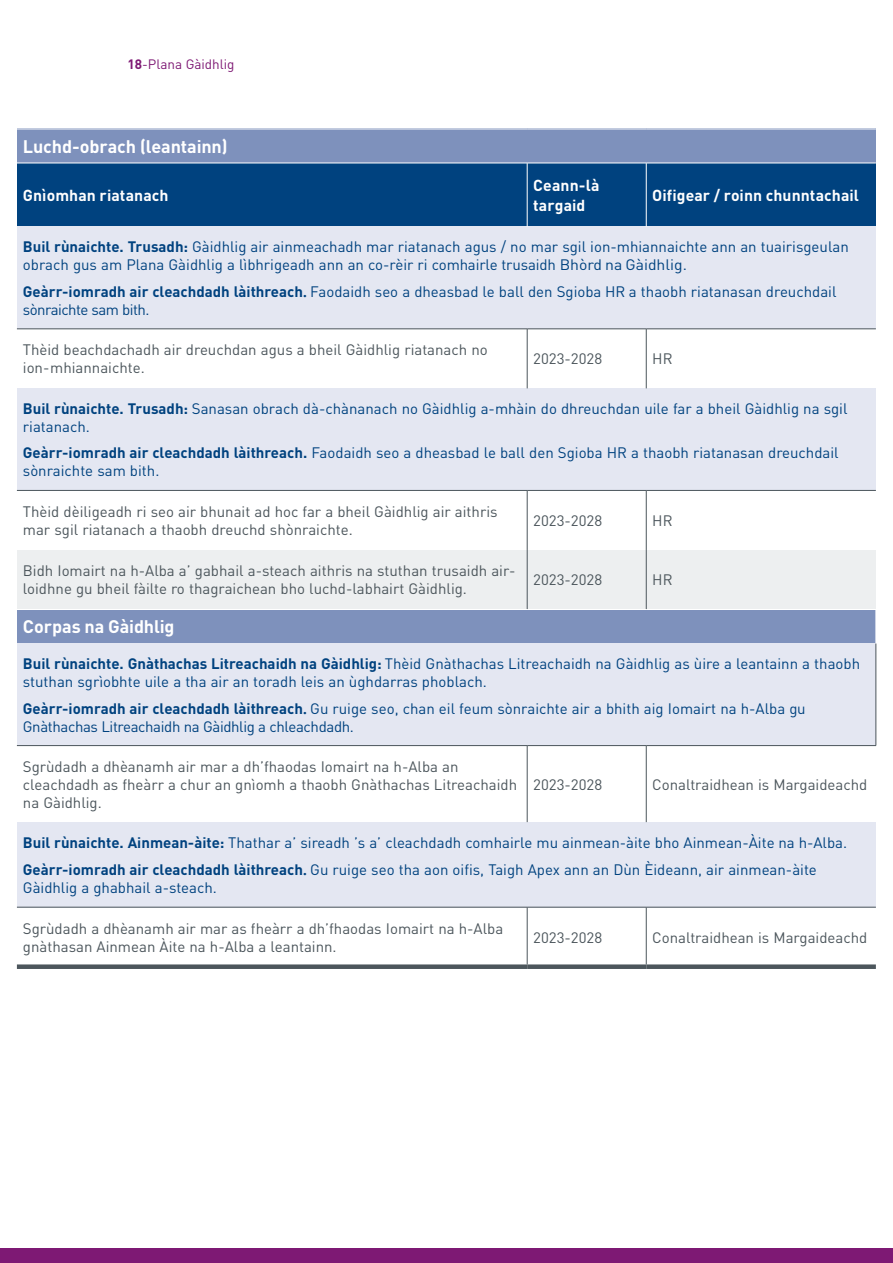
<style>
.page{position:relative;width:893px;height:1263px;background:#fff}
.page>*{position:absolute;margin:0;border:0;box-sizing:border-box;transform-origin:0 0}
.t1{font:700 18px "DINOT";letter-spacing:-.01em;color:#fff}
.t2{font:700 15.75px "DINOT";letter-spacing:.005em;color:#fff}
.t3{font:15px/18px "DINOT";color:#00427f}
.t4{font:15px/18px "DINOT";color:#4c565c}
.t5{font:13.5px "DINOT";color:#7e1974}
.s1{font-weight:700}
.s2{font-family:"Times New Roman";font-weight:700}
</style>
<div class="page">
<div style="left:0;top:1248px;width:893px;height:15px;background:#7e1974"></div>
<div style="left:17px;top:129px;width:859px;height:34px;background:#7e91bc"></div>
<div style="left:17px;top:609px;width:859px;height:34px;background:#7e91bc"></div>
<div style="left:17px;top:163px;width:510px;height:64px;background:#00427f"></div>
<div style="left:527px;top:163px;width:119px;height:64px;background:#00427f"></div>
<div style="left:646px;top:163px;width:230px;height:64px;background:#00427f"></div>
<div style="left:17px;top:227px;width:859px;height:102px;background:#e4e7f2"></div>
<div style="left:17px;top:388px;width:859px;height:102px;background:#e4e7f2"></div>
<div style="left:17px;top:643px;width:859px;height:102px;background:#e4e7f2"></div>
<div style="left:17px;top:822px;width:859px;height:85px;background:#e4e7f2"></div>
<div style="left:17px;top:550px;width:510px;height:59px;background:#edeff0"></div>
<div style="left:527px;top:550px;width:119px;height:59px;background:#edeff0"></div>
<div style="left:646px;top:550px;width:230px;height:59px;background:#edeff0"></div>
<hr style="left:17px;top:329px;width:510px;height:1px;background:#4c565c">
<hr style="left:527px;top:329px;width:119px;height:1px;background:#4c565c">
<hr style="left:646px;top:329px;width:230px;height:1px;background:#4c565c">
<hr style="left:527px;top:329px;width:1px;height:59px;background:#4c565c">
<hr style="left:646px;top:329px;width:1px;height:59px;background:#4c565c">
<hr style="left:527px;top:163px;width:1px;height:64px;background:#fff">
<hr style="left:646px;top:163px;width:1px;height:64px;background:#fff">
<hr style="left:17px;top:163px;width:510px;height:1px;background:#fff">
<hr style="left:527px;top:163px;width:119px;height:1px;background:#fff">
<hr style="left:646px;top:163px;width:230px;height:1px;background:#fff">
<hr style="left:527px;top:746px;width:1px;height:76px;background:#4c565c">
<hr style="left:646px;top:746px;width:1px;height:76px;background:#4c565c">
<hr style="left:527px;top:907px;width:1px;height:57px;background:#4c565c">
<hr style="left:646px;top:907px;width:1px;height:57px;background:#4c565c">
<hr style="left:527px;top:491px;width:1px;height:59px;background:#4c565c">
<hr style="left:527px;top:550px;width:1px;height:59px;background:#4c565c">
<hr style="left:646px;top:491px;width:1px;height:59px;background:#4c565c">
<hr style="left:646px;top:550px;width:1px;height:59px;background:#4c565c">
<hr style="left:17px;top:129px;width:510px;height:1px;background:#fff">
<hr style="left:527px;top:129px;width:119px;height:1px;background:#fff">
<hr style="left:646px;top:129px;width:230px;height:1px;background:#fff">
<hr style="left:17px;top:907px;width:510px;height:1px;background:#4c565c">
<hr style="left:527px;top:907px;width:119px;height:1px;background:#4c565c">
<hr style="left:646px;top:907px;width:230px;height:1px;background:#4c565c">
<hr style="left:17px;top:490px;width:510px;height:1px;background:#4c565c">
<hr style="left:527px;top:490px;width:119px;height:1px;background:#4c565c">
<hr style="left:646px;top:490px;width:230px;height:1px;background:#4c565c">
<hr style="left:17px;top:609px;width:510px;height:1px;background:#fff">
<hr style="left:527px;top:609px;width:119px;height:1px;background:#fff">
<hr style="left:646px;top:609px;width:230px;height:1px;background:#fff">
<hr style="left:876px;top:643px;width:1px;height:102px;background:#4c565c">
<hr style="left:17px;top:745px;width:510px;height:1px;background:#4c565c">
<hr style="left:527px;top:745px;width:119px;height:1px;background:#4c565c">
<hr style="left:646px;top:745px;width:230px;height:1px;background:#4c565c">
<div style="left:17px;top:964px;width:510px;height:5px;background:#4c565c"></div>
<div style="left:527px;top:964px;width:119px;height:5px;background:#4c565c"></div>
<div style="left:646px;top:964px;width:230px;height:5px;background:#4c565c"></div>
<p class="t5" style="left:128px;top:54px;width:109px"><span class="s1">18</span>-Plana Gàidhlig</p>
<p class="t1" style="left:23px;top:132px;width:206px">Luchd-obrach (leantainn)</p>
<p class="t2" style="left:533px;top:173px;width:68px">Ceann-là</p>
<p class="t2" style="left:23px;top:183px;width:147px">Gnìomhan riatanach</p>
<p class="t2" style="left:652px;top:183px;width:208px">Oifigear / roinn chunntachail</p>
<p class="t2" style="left:533px;top:193px;width:54px">targaid</p>
<p class="t3" style="left:23px;top:237px;width:827px"><span class="s1">Buil rùnaichte. Trusadh:</span> Gàidhlig air ainmeachadh mar riatanach agus / no mar sgil ion-mhiannaichte ann an tuairisgeulan obrach gus am Plana Gàidhlig a lìbhrigeadh ann an co-rèir ri comhairle trusaidh Bhòrd na Gàidhlig.</p>
<p class="t3" style="left:23px;top:281px;width:815px"><span class="s1">Geàrr-iomradh air cleachdadh làithreach</span><span class="s2">.</span> Faodaidh seo a dheasbad le ball den Sgioba HR a thaobh riatanasan dreuchdail sònraichte sam bith.</p>
<p class="t4" style="left:23px;top:340px;width:466px">Thèid beachdachadh air dreuchdan agus a bheil Gàidhlig riatanach no ion- mhiannaichte.</p>
<p class="t4" style="left:533px;top:349px;width:71px">2023-2028</p>
<p class="t4" style="left:652px;top:349px;width:22px">HR</p>
<p class="t3" style="left:23px;top:398px;width:826px"><span class="s1">Buil rùnaichte. Trusadh:</span> Sanasan obrach dà-chànanach no Gàidhlig a-mhàin do dhreuchdan uile far a bheil Gàidhlig na sgil riatanach.</p>
<p class="t3" style="left:23px;top:443px;width:817px"><span class="s1">Geàrr-iomradh air cleachdadh làithreach.</span> Faodaidh seo a dheasbad le ball den Sgioba HR a thaobh riatanasan dreuchdail sònraichte sam bith.</p>
<p class="t4" style="left:23px;top:501px;width:476px">Thèid dèiligeadh ri seo air bhunait ad hoc far a bheil Gàidhlig air aithris mar sgil riatanach a thaobh dreuchd shònraichte.</p>
<p class="t4" style="left:533px;top:510px;width:71px">2023-2028</p>
<p class="t4" style="left:652px;top:510px;width:22px">HR</p>
<p class="t4" style="left:23px;top:561px;width:494px">Bidh Iomairt na h-Alba a’ gabhail a-steach aithris na stuthan trusaidh air&shy;loidhne gu bheil fàilte ro thagraichean bho luchd-labhairt Gàidhlig.</p>
<p class="t4" style="left:533px;top:570px;width:71px">2023-2028</p>
<p class="t4" style="left:652px;top:570px;width:22px">HR</p>
<p class="t1" style="left:23px;top:613px;width:153px">Corpas na Gàidhlig</p>
<p class="t3" style="left:23px;top:653px;width:839px"><span class="s1">Buil rùnaichte. Gnàthachas Litreachaidh na Gàidhlig:</span> Thèid Gnàthachas Litreachaidh na Gàidhlig as ùire a leantainn a thaobh stuthan sgrìobhte uile a tha air an toradh leis an ùghdarras phoblach.</p>
<p class="t3" style="left:23px;top:698px;width:784px"><span class="s1">Geàrr-iomradh air cleachdadh làithreach</span><span class="s2">.</span> Gu ruige seo, chan eil feum sònraichte air a bhith aig Iomairt na h-Alba gu<br>Gnàthachas Litreachaidh na Gàidhlig a chleachdadh.</p>
<p class="t4" style="left:23px;top:756px;width:496px">Sgrùdadh a dhèanamh air mar a dh’fhaodas Iomairt na h-Alba an cleachdadh as fheàrr a chur an gnìomh a thaobh Gnàthachas Litreachaidh na Gàidhlig.</p>
<p class="t4" style="left:533px;top:774px;width:71px">2023-2028</p>
<p class="t4" style="left:652px;top:774px;width:217px">Conaltraidhean is Margaideachd</p>
<p class="t3" style="left:23px;top:828px;width:826px;line-height:26.5px"><span class="s1">Buil rùnaichte. Ainmean-àite:</span> Thathar a’ sireadh ’s a’ cleachdadh comhairle mu ainmean-àite bho Ainmean-Àite na h-Alba.<br><span class="s1">Geàrr-iomradh air cleachdadh làithreach</span><span class="s2">.</span> Gu ruige seo tha aon oifis, Taigh Apex ann an Dùn Èideann, air ainmean-àite</p>
<p class="t3" style="left:23px;top:877px;width:196px">Gàidhlig a ghabhail a-steach.</p>
<p class="t4" style="left:23px;top:918px;width:482px">Sgrùdadh a dhèanamh air mar as fheàrr a dh’fhaodas Iomairt na h-Alba gnàthasan Ainmean Àite na h-Alba a leantainn.</p>
<p class="t4" style="left:533px;top:927px;width:71px">2023-2028</p>
<p class="t4" style="left:652px;top:927px;width:217px">Conaltraidhean is Margaideachd</p>
</div>
